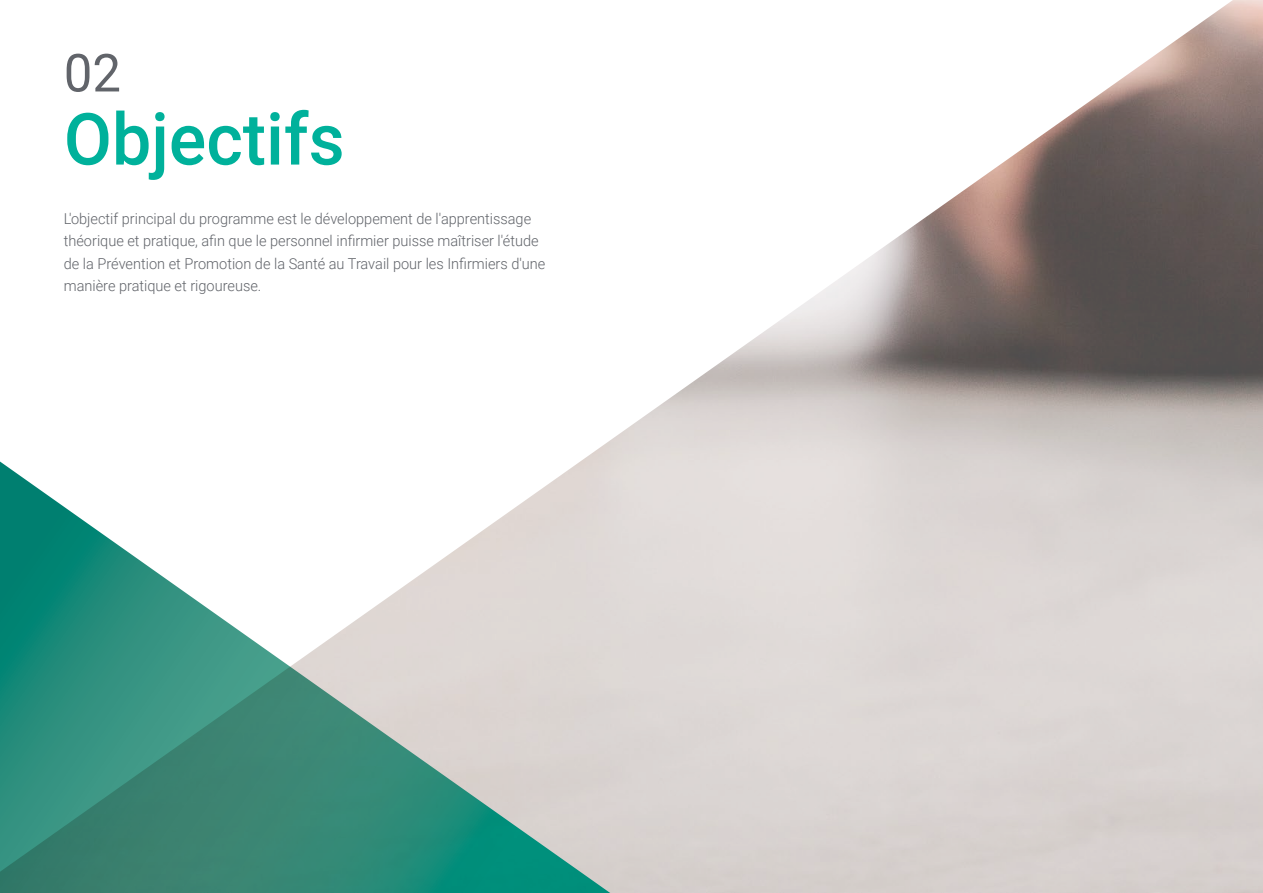
<style>
.page{position:relative;width:1263px;height:893px;background:#fff}
.page>*{position:absolute;margin:0;border:0;box-sizing:border-box;transform-origin:0 0}
.t1{font:500 72px "Roboto";color:#00b19b}
.t2{font:52.5px "Roboto";color:#61646a}
.t3{font:300 15px/22.5px "Roboto";color:#61646a}
</style>
<div class="page">
<img style="left:602px;top:0;width:661px;height:893px">
<svg style="left:0;top:446px;width:640px;height:447px"></svg>
<h2 class="t2" style="left:64px;top:36px;width:59px">02</h2>
<h1 class="t1" style="left:64px;top:89px;width:282px">Objectifs</h1>
<p class="t3" style="left:64px;top:207px;width:483px">L'objectif principal du programme est le développement de l'apprentissage théorique et pratique, afin que le personnel infirmier puisse maîtriser l'étude de la Prévention et Promotion de la Santé au Travail pour les Infirmiers d'une manière pratique et rigoureuse.</p>
</div>
